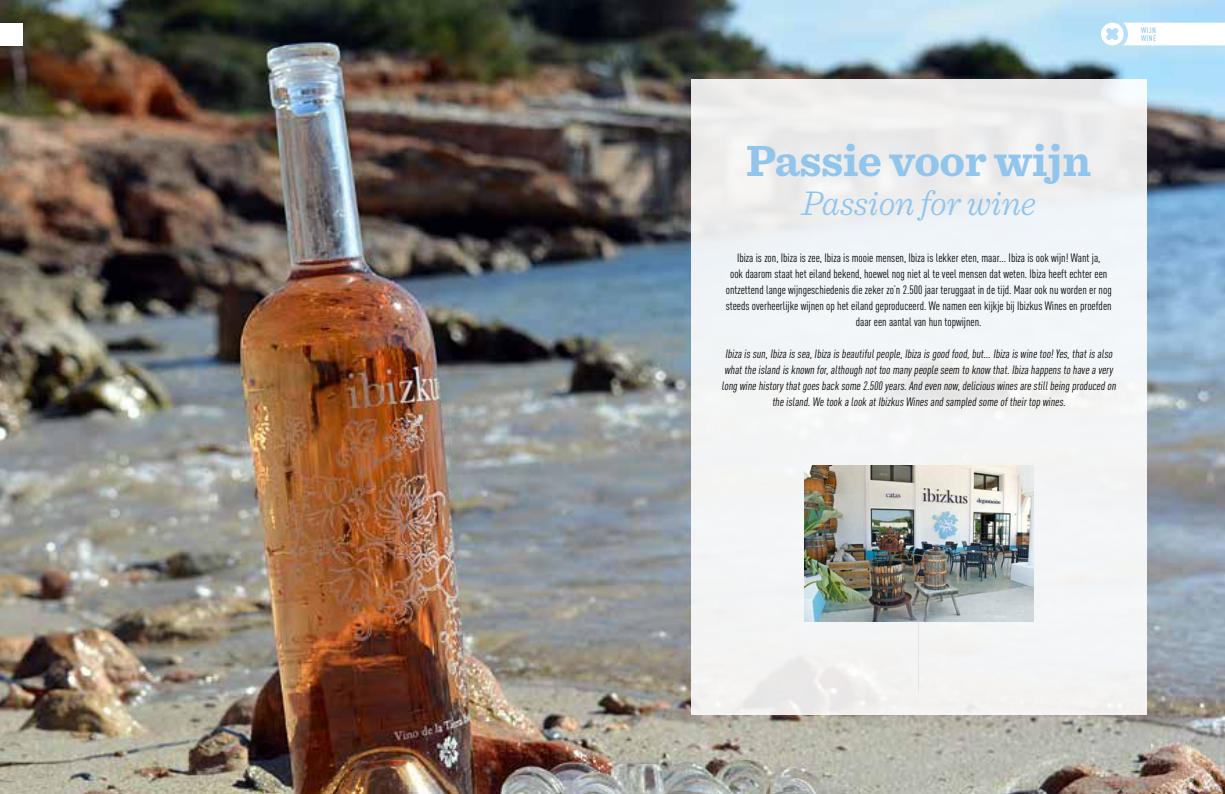
<style>
.page{position:relative;width:1225px;height:794px;background:#fff}
.page>*{position:absolute;margin:0;border:0;box-sizing:border-box;transform-origin:0 0}
.t1{font:700 45.7px "Sentinel";letter-spacing:-.01em;color:#91c5ec}
.t2{font:italic 300 36.2px "Sentinel";letter-spacing:-.01em;color:#91c5ec}
.t3{font:12px/16px "DIN Cond";color:#000;text-align:center}
.t4{font:500 8px/8px "DIN Cond";letter-spacing:.05em;color:#91c5ec}
</style>
<div class="page">
<img style="left:0;top:0;width:1225px;height:794px">
<div style="left:691px;top:79px;width:455px;height:635px;background:#f2f4f5"></div>
<img style="left:804px;top:465px;width:229px;height:156px">
<svg style="left:1119px;top:765px;width:27px;height:6px"></svg>
<svg style="left:45px;top:765px;width:27px;height:5px"></svg>
<svg style="left:1101px;top:23px;width:124px;height:22px"></svg>
<div style="left:0;top:23px;width:23px;height:22px;background:#fff"></div>
<p class="t4" style="left:1141px;top:26px;width:16px">WIJN<br>WINE</p>
<h1 class="t1" style="left:746px;top:125px;width:346px">Passie voor wijn</h1>
<h2 class="t2" style="left:801px;top:175px;width:236px">Passion for wine</h2>
<p class="t3" style="left:726px;top:249px;width:387px">Ibiza is zon, Ibiza is zee, Ibiza is mooie mensen, Ibiza is lekker eten, maar... Ibiza is ook wijn! Want ja,<br>ook daarom staat het eiland bekend, hoewel nog niet al te veel mensen dat weten. Ibiza heeft echter een ontzettend lange wijngeschiedenis die zeker zo’n 2.500 jaar teruggaat in de tijd. Maar ook nu worden er nog steeds overheerlijke wijnen op het eiland geproduceerd. We namen een kijkje bij Ibizkus Wines en proefden daar een aantal van hun topwijnen.</p>
<p class="t3" style="left:721px;top:345px;width:398px">Ibiza is sun,Ibiza is sea,Ibiza is beautifulpeople,Ibiza is good food,but...Ibiza is wine too!Yes,thatis also whatthe island is known for,although nottoo many people seem to know that.Ibiza happens to have a very long wine history thatgoes back some 2.500 years.And even now,delicious wines are stillbeing produced on the island.We took a look atIbizkus Wines and sampled some oftheirtop wines.</p>
</div>
